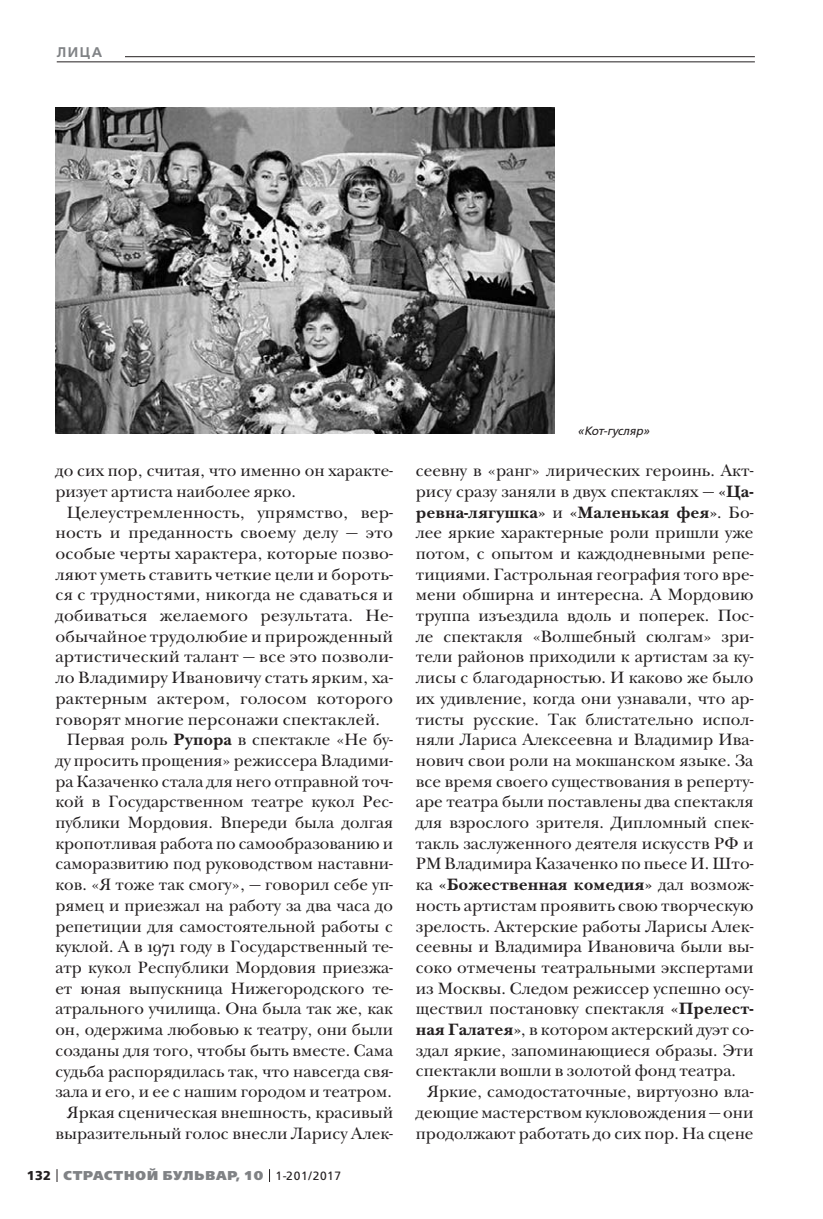
<style>
.page{position:relative;width:823px;height:1219px;background:#fff}
.page>*{position:absolute;margin:0;border:0;box-sizing:border-box;transform-origin:0 0}
.t1{font:17px/20.6px "New Baskerville ITC";color:#231f20;text-align:justify}
.t2{font:600 14px "Free Set";color:#808285}
.t3{font:800 12.8px "Free Set";letter-spacing:.07em;color:#808285}
.t4{font:italic 12px "Free Set";color:#231f20}
.s1{font-weight:700}
.s2{font-weight:700;color:#231f20}
.s3{font-weight:400;font-size:12px;color:#231f20}
</style>
<div class="page">
<svg style="left:57px;top:1169px;width:1px;height:13px"></svg>
<svg style="left:269px;top:1169px;width:1px;height:13px"></svg>
<hr style="left:57px;top:56px;width:697px;height:1px;background:#231f20">
<div style="left:57px;top:41px;width:68px;height:21px;background:#fff"></div>
<hr style="left:57px;top:62px;width:697px;height:1px;background:#231f20">
<img style="left:55px;top:108px;width:499px;height:325px">
<p class="t2" style="left:57px;top:45px;width:47px">ЛИЦА</p>
<p class="t1" style="left:55px;top:462px;width:339px">до сих пор, считая, что именно он характе&shy;ризует артиста наиболее ярко.</p>
<p class="t1" style="left:67px;top:503px;width:327px">Целеустремленность, упрямство, вер-</p>
<p class="t1" style="left:55px;top:524px;width:339px">ность и преданность своему делу — это</p>
<p class="t1" style="left:55px;top:545px;width:339px">особые черты характера, которые позво-</p>
<p class="t1" style="left:55px;top:565px;width:339px">ляют уметь ставить четкие цели и бороть-</p>
<p class="t1" style="left:55px;top:586px;width:339px">ся с трудностями, никогда не сдаваться и</p>
<p class="t1" style="left:55px;top:607px;width:339px">добиваться желаемого результата. Не-</p>
<p class="t1" style="left:55px;top:627px;width:339px">обычайное трудолюбие и прирожденный</p>
<p class="t1" style="left:55px;top:648px;width:339px">артистический талант — все это позволи-</p>
<p class="t1" style="left:55px;top:669px;width:339px">ло Владимиру Ивановичу стать ярким, ха-</p>
<p class="t1" style="left:55px;top:690px;width:339px">рактерным актером, голосом которого</p>
<p class="t1" style="left:55px;top:710px;width:326px">говорят многие персонажи спектаклей.</p>
<p class="t1" style="left:67px;top:731px;width:327px">Первая роль <span class="s1">Рупора</span> в спектакле «Не бу-</p>
<p class="t1" style="left:55px;top:752px;width:339px">ду просить прощения» режиссера Владими-</p>
<p class="t1" style="left:55px;top:772px;width:339px">ра Казаченко стала для него отправной точ-</p>
<p class="t1" style="left:55px;top:793px;width:339px">кой в Государственном театре кукол Рес-</p>
<p class="t1" style="left:55px;top:814px;width:339px">публики Мордовия. Впереди была долгая</p>
<p class="t1" style="left:55px;top:834px;width:339px">кропотливая работа по самообразованию и</p>
<p class="t1" style="left:55px;top:855px;width:339px">саморазвитию под руководством наставни-</p>
<p class="t1" style="left:55px;top:876px;width:339px">ков. «Я тоже так смогу», — говорил себе уп-</p>
<p class="t1" style="left:55px;top:897px;width:339px">рямец и приезжал на работу за два часа до</p>
<p class="t1" style="left:55px;top:917px;width:339px">репетиции для самостоятельной работы с</p>
<p class="t1" style="left:55px;top:938px;width:339px">куклой. А в 1971 году в Государственный те-</p>
<p class="t1" style="left:55px;top:959px;width:339px">атр кукол Республики Мордовия приезжа-</p>
<p class="t1" style="left:55px;top:979px;width:339px">ет юная выпускница Нижегородского те-</p>
<p class="t1" style="left:55px;top:1000px;width:339px">атрального училища. Она была так же, как</p>
<p class="t1" style="left:55px;top:1021px;width:339px">он, одержима любовью к театру, они были</p>
<p class="t1" style="left:55px;top:1041px;width:339px">созданы для того, чтобы быть вместе. Сама</p>
<p class="t1" style="left:55px;top:1062px;width:339px">судьба распорядилась так, что навсегда свя-</p>
<p class="t1" style="left:55px;top:1083px;width:337px">зала и его, и ее с нашим городом и театром.</p>
<p class="t1" style="left:67px;top:1104px;width:327px">Яркая сценическая внешность, красивый</p>
<p class="t1" style="left:55px;top:1124px;width:339px">выразительный голос внесли Ларису Алек-</p>
<p class="t3" style="left:27px;top:1169px;width:315px"><span class="s2">132</span> СТРАСТНОЙ БУЛЬВАР, 10 <span class="s3">1-201/2017</span></p>
<p class="t4" style="left:577px;top:425px;width:73px">«Кот-гусляр»</p>
<p class="t1" style="left:415px;top:462px;width:339px">сеевну в «ранг» лирических героинь. Акт&shy;рису сразу заняли в двух спектаклях — <span class="s1">«Ца&shy;ревна-лягушка»</span> и <span class="s1">«Маленькая фея»</span>. Бо&shy;лее яркие характерные роли пришли уже потом, с опытом и каждодневными репе&shy;тициями. Гастрольная география того вре&shy;мени обширна и интересна. А Мордовию труппа изъездила вдоль и поперек. Пос&shy;ле спектакля «Волшебный сюлгам» зри&shy;тели районов приходили к артистам за ку&shy;лисы с благодарностью. И каково же было их удивление, когда они узнавали, что ар&shy;тисты русские. Так блистательно испол&shy;няли Лариса Алексеевна и Владимир Ива&shy;нович свои роли на мокшанском языке. За все время своего существования в реперту&shy;аре театра были поставлены два спектакля для взрослого зрителя. Дипломный спек&shy;такль заслуженного деятеля искусств РФ и РМ Владимира Казаченко по пьесе И. Што&shy;ка <span class="s1">«Божественная комедия»</span> дал возмож&shy;ность артистам проявить свою творческую зрелость. Актерские работы Ларисы Алек&shy;сеевны и Владимира Ивановича были вы&shy;соко отмечены театральными экспертами из Москвы. Следом режиссер успешно осу&shy;ществил постановку спектакля <span class="s1">«Прелест&shy;ная Галатея»</span>, в котором актерский дуэт со&shy;здал яркие, запоминающиеся образы. Эти спектакли вошли в золотой фонд театра.</p>
<p class="t1" style="left:415px;top:1083px;width:339px;text-indent:11px">Яркие, самодостаточные, виртуозно вла&shy;деющие мастерством кукловождения — они продолжают работать до сих пор. На сцене</p>
</div>
